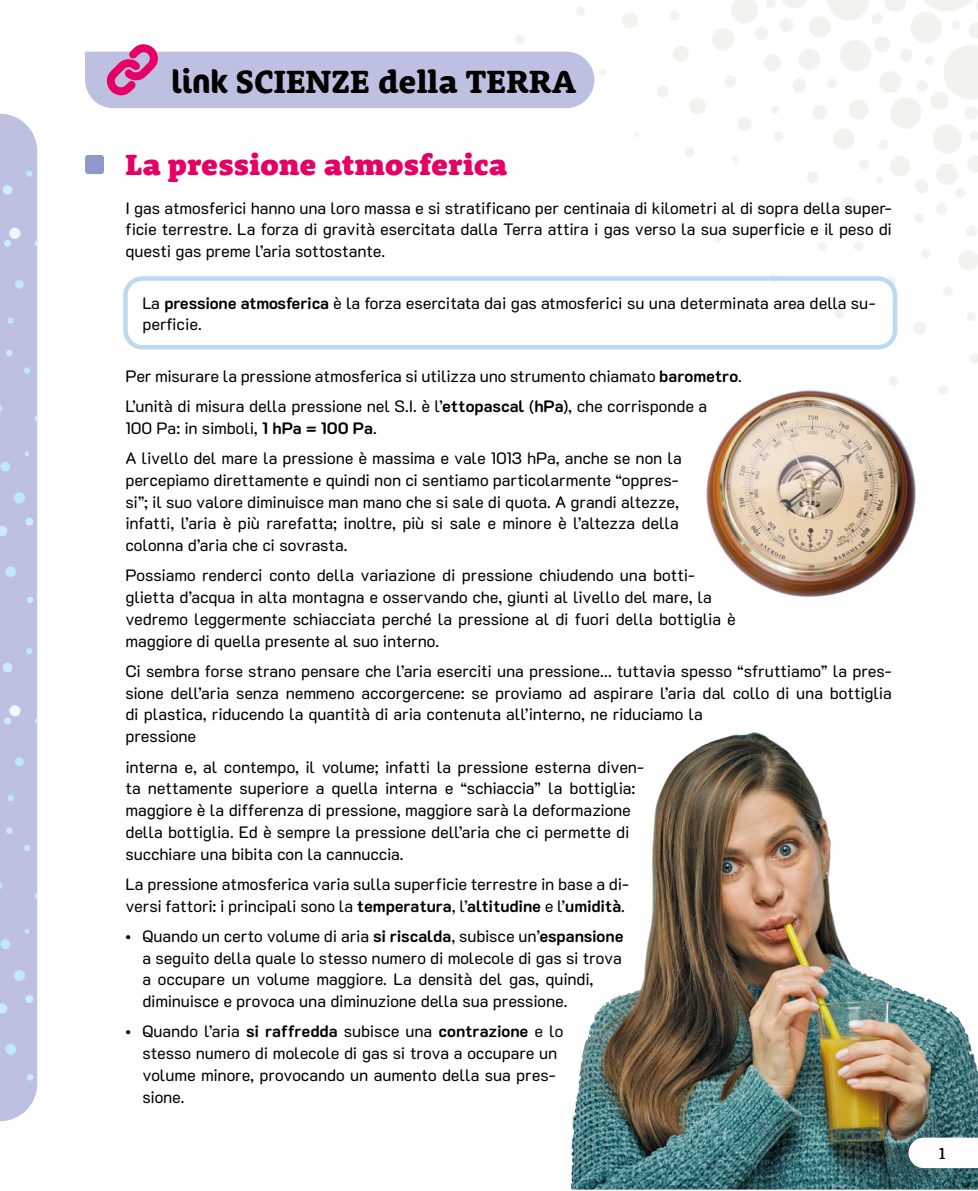
<style>
.page{position:relative;width:978px;height:1191px;background:#fff}
.page>*{position:absolute;margin:0;border:0;box-sizing:border-box;transform-origin:0 0}
.t1{font:800 33px "Rooney";color:#000}
.t2{font:900 30px "Rooney";color:#e60064}
.t3{font:16.5px/21.8px "K2 D";letter-spacing:-.01em;color:#000}
.t4{font:500 16.5px "Rooney";color:#000}
.s1{font-family:"Cocon Pro";font-weight:700;font-stretch:condensed}
.s2{font-weight:700}
</style>
<div class="page">
<div style="left:0;top:114px;width:37px;height:1007px;background:#bec0e2"></div>
<svg style="left:9px;top:227px;width:12px;height:12px"></svg>
<svg style="left:85px;top:43px;width:509px;height:65px;background:#c8c2e1"></svg>
<div style="left:123px;top:276px;width:774px;height:73px;border:4px solid #bcd9f3;border-radius:17px"></div>
<div style="left:87px;top:156px;width:15px;height:17px;background:#9198cc;border-radius:2px"></div>
<div style="left:85px;top:155px;width:19px;height:19px;border:3px solid #9198cc;border-radius:2px"></div>
<img style="left:701px;top:383px;width:223px;height:223px;border-radius:111px">
<img style="left:571px;top:732px;width:407px;height:457px">
<svg style="left:909px;top:1137px;width:69px;height:31px"></svg>
<h1 class="t1" style="left:171px;top:60px;width:406px"><span class="s1">link</span> SCIENZE della TERRA</h1>
<h2 class="t2" style="left:125px;top:145px;width:383px">La pressione atmosferica</h2>
<p class="t3" style="left:125px;top:197px;width:768px;text-align:justify">I gas atmosferici hanno una loro massa e si stratificano per centinaia di kilometri al di sopra della super&shy;ficie terrestre. La forza di gravità esercitata dalla Terra attira i gas verso la sua superficie e il peso di questi gas preme l’aria sottostante.</p>
<p class="t3" style="left:142px;top:292px;width:735px">La <span class="s2">pressione atmosferica</span> è la forza esercitata dai gas atmosferici su una determinata area della su&shy;perficie.</p>
<p class="t3" style="left:125px;top:361px;width:618px;line-height:30.3px">Per misurare la pressione atmosferica si utilizza uno strumento chiamato <span class="s2">barometro</span>.<br>L’unità di misura della pressione nel S.I. è l’<span class="s2">ettopascal</span> (<span class="s2">hPa</span>), che corrisponde a</p>
<p class="t3" style="left:125px;top:413px;width:558px;line-height:30.3px">100 Pa: in simboli, <span class="s2">1 hPa = 100 Pa</span>.<br>A livello del mare la pressione è massima e vale 1013 hPa, anche se non la</p>
<p class="t3" style="left:125px;top:469px;width:555px;text-align:justify">percepiamo direttamente e quindi non ci sentiamo particolarmente “oppres&shy;si”; il suo valore diminuisce man mano che si sale di quota. A grandi altezze, infatti, l’aria è più rarefatta; inoltre, più si sale e minore è l’altezza della colonna d’aria che ci sovrasta.</p>
<p class="t3" style="left:125px;top:565px;width:612px">Possiamo renderci conto della variazione di pressione chiudendo una botti&shy;glietta d’acqua in alta montagna e osservando che, giunti al livello del mare, la vedremo leggermente schiacciata perché la pressione al di fuori della bottiglia è maggiore di quella presente al suo interno.</p>
<p class="t3" style="left:125px;top:660px;width:768px">Ci sembra forse strano pensare che l’aria eserciti una pressione… tuttavia spesso “sfruttiamo” la pres&shy;sione dell’aria senza nemmeno accorgercene: se proviamo ad aspirare l’aria dal collo di una bottiglia di plastica, riducendo la quantità di aria contenuta all’interno, ne riduciamo la<br>pressione</p>
<p class="t3" style="left:125px;top:756px;width:521px">interna e, al contempo, il volume; infatti la pressione esterna diven&shy;ta nettamente superiore a quella interna e “schiaccia” la bottiglia: maggiore è la differenza di pressione, maggiore sarà la deformazione della bottiglia. Ed è sempre la pressione dell’aria che ci permette di succhiare una bibita con la cannuccia.</p>
<p class="t3" style="left:125px;top:873px;width:505px">La pressione atmosferica varia sulla superficie terrestre in base a di&shy;versi fattori: i principali sono la <span class="s2">temperatura</span>, l’<span class="s2">altitudine</span> e l’<span class="s2">umidità</span>.</p>
<p class="t3" style="left:142px;top:925px;width:483px;text-indent:-17px">• Quando un certo volume di aria <span class="s2">si riscalda</span>, subisce un’<span class="s2">espansione </span>a seguito della quale lo stesso numero di molecole di gas si trova a occupare un volume maggiore. La densità del gas, quindi, diminuisce e provoca una diminuzione della sua pressione.</p>
<p class="t3" style="left:142px;top:1020px;width:422px;text-indent:-17px">• Quando l’aria <span class="s2">si raffredda</span> subisce una <span class="s2">contrazione</span> e lo stesso numero di molecole di gas si trova a occupare un volume minore, provocando un aumento della sua pres&shy;sione.</p>
<p class="t4" style="left:939px;top:1142px;width:8px">1</p>
</div>
